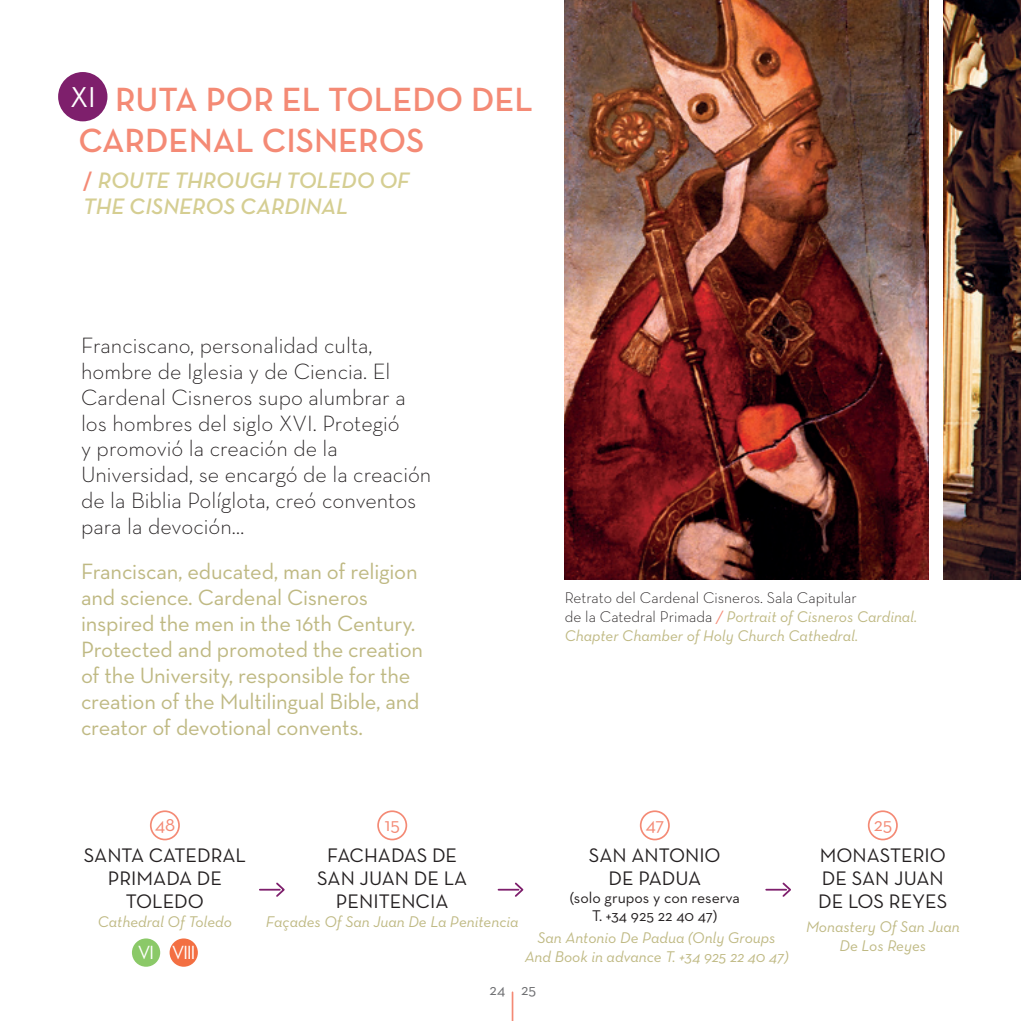
<style>
.page{position:relative;width:1021px;height:1021px;background:#fff}
.page>*{position:absolute;margin:0;border:0;box-sizing:border-box;transform-origin:0 0}
.t1{font:34.2px/40.5px "Neutra Text Demi Alt";color:#f48a75}
.t2{font:29.25px "Neutra Text";color:#fff}
.t3{font:22.72px/26.1px "Neutra Text Demi SC Italic";color:#d5ce92}
.t4{font:300 22.5px/25.9px "Neutra Text";color:#231f20}
.t5{font:22.5px/25.9px "Neutra Text";letter-spacing:-.01em;color:#bfb983}
.t6{font:20.03px/22.9px "Neutra Text";color:#231f20;text-align:center}
.t7{font:19.35px "Neutra Text";color:#f48a75}
.t8{font:19.35px "Neutra Text";letter-spacing:-.07em;color:#fff}
.t9{font:italic 15.75px/18.9px "Neutra Text";color:#bfb983;text-align:center}
.t10{font:15.75px/18px "Neutra Text";color:#231f20;text-align:center}
.t11{font:15.75px "Neutra Text";color:#6c6d70}
.s1{font-family:"Neutra Text Demi Alt";color:#f48a75}
.s2{font-weight:300;font-style:normal;color:#231f20}
.s3{color:#f48a75}
</style>
<div class="page">
<img style="left:943px;top:0;width:77px;height:579px">
<img style="left:564px;top:0;width:364px;height:579px">
<div style="left:58px;top:72px;width:49px;height:49px;background:#7e1f6c;border-radius:50%"></div>
<svg style="left:259px;top:882px;width:26px;height:15px"></svg>
<svg style="left:497px;top:882px;width:27px;height:15px"></svg>
<svg style="left:765px;top:882px;width:26px;height:15px"></svg>
<div style="left:132px;top:938px;width:28px;height:28px;background:#8bc968;border-radius:50%"></div>
<div style="left:170px;top:938px;width:28px;height:28px;background:#f36f42;border-radius:50%"></div>
<div style="left:150px;top:810px;width:30px;height:30px;border:2px solid #f48a75;border-radius:50%"></div>
<div style="left:377px;top:810px;width:30px;height:30px;border:2px solid #f48a75;border-radius:50%"></div>
<div style="left:867px;top:810px;width:30px;height:30px;border:2px solid #f48a75;border-radius:50%"></div>
<div style="left:640px;top:810px;width:29px;height:30px;border:2px solid #f48a75;border-radius:50%"></div>
<hr style="left:511px;top:992px;width:2px;height:28px;background:#f48a75">
<h2 class="t2" style="left:70px;top:79px;width:27px">XI</h2>
<h1 class="t1" style="left:78px;top:79px;width:456px;text-indent:37px">RUTA POR EL TOLEDO DEL<br>CARDENAL CISNEROS</h1>
<h3 class="t3" style="left:83px;top:167px;width:328px"><span class="s1">/</span> ROUTE THROUGH TOLEDO OF<br>THE CISNEROS CARDINAL</h3>
<p class="t4" style="left:81px;top:332px;width:352px">Franciscano, personalidad culta, hombre de Iglesia y de Ciencia. El<br>Cardenal Cisneros supo alumbrar a los hombres del siglo XVI. Protegió<br>y promovió la creación de la<br>Universidad, se encargó de la creación de la Biblia Políglota, creó conventos para la devoción…</p>
<p class="t5" style="left:81px;top:558px;width:343px">Franciscan, educated, man of religion and science. Cardenal Cisneros inspired the men in the 16th Century.<br>Protected and promoted the creation of the University, responsible for the creation of the Multilingual Bible, and creator of devotional convents.</p>
<p class="t9" style="left:564px;top:587px;width:354px;text-align:left"><span class="s2">Retrato del Cardenal Cisneros. Sala Capitular<br>de la Catedral Primada</span> <span class="s3">/</span> Portrait of Cisneros Cardinal.<br>Chapter Chamber of Holy Church Cathedral.</p>
<p class="t7" style="left:155px;top:813px;width:22px">48</p>
<p class="t7" style="left:385px;top:813px;width:16px">15</p>
<p class="t7" style="left:645px;top:813px;width:20px">47</p>
<p class="t7" style="left:873px;top:813px;width:20px">25</p>
<p class="t6" style="left:84px;top:843px;width:164px">SANTA CATEDRAL<br>PRIMADA DE<br>TOLEDO</p>
<p class="t6" style="left:317px;top:843px;width:152px">FACHADAS DE<br>SAN JUAN DE LA<br>PENITENCIA</p>
<p class="t6" style="left:589px;top:843px;width:133px">SAN ANTONIO<br>DE PADUA</p>
<p class="t6" style="left:818px;top:843px;width:131px;text-align:left">MONASTERIO<br>DE SAN JUAN<br>DE LOS REYES</p>
<p class="t10" style="left:569px;top:888px;width:172px">(solo grupos y con reserva<br>T. +34 925 22 40 47)</p>
<p class="t9" style="left:98px;top:912px;width:136px">Cathedral Of Toledo</p>
<p class="t9" style="left:266px;top:912px;width:254px">Façades Of San Juan De La Penitencia</p>
<p class="t9" style="left:524px;top:928px;width:265px">San Antonio De Padua (Only Groups<br>And Book in advance T. +34 925 22 40 47)</p>
<p class="t9" style="left:806px;top:917px;width:155px">Monastery Of San Juan<br>De Los Reyes</p>
<p class="t8" style="left:138px;top:941px;width:59px">VI VIII</p>
<p class="t11" style="left:489px;top:980px;width:48px">24 25</p>
</div>
